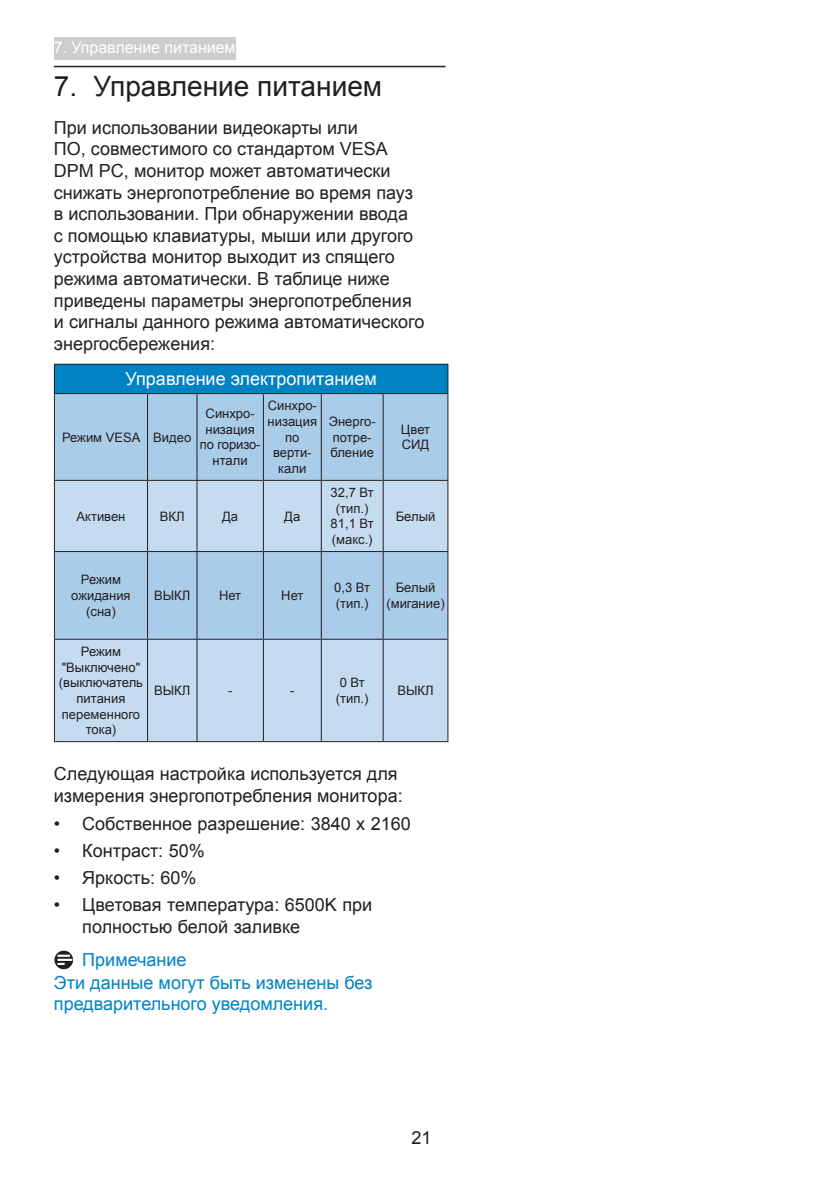
<style>
.page{position:relative;width:840px;height:1191px;background:#fff}
.page>*{position:absolute;margin:0;border:0;box-sizing:border-box;transform-origin:0 0}
.t1{font:28px "Arial";color:#231f20}
.chapter-paragraph{font:18px/21.6px "Arial";color:#231f20}
.Heading_4{font:18px/21.6px "Arial";color:#231f20}
.Note_body{font:18px/21.6px "Arial";color:#0082c5}
.t2{font:18px "Arial";color:#fff}
.Heading_4_Blue{font:18px "Arial";color:#0082c5}
.t3{font:16px "Arial";letter-spacing:-.005em;color:#fff}
.t4{font:13px/15.6px "Arial";color:#231f20;text-align:center}
</style>
<div class="page">
<div style="left:54px;top:37px;width:181px;height:23px;background:#cdcdcd"></div>
<hr style="left:54px;top:66px;width:391px;height:1px;background:#231f20">
<div style="left:54px;top:364px;width:393px;height:29px;background:#0082c5"></div>
<div style="left:55px;top:394px;width:392px;height:86px;background:#a9cce9"></div>
<svg style="left:55px;top:481px;width:392px;height:260px;background:#bbd6ed"></svg>
<hr style="left:54px;top:364px;width:93px;height:1px;background:#231f20">
<svg style="left:54px;top:365px;width:1px;height:28px"></svg>
<hr style="left:147px;top:364px;width:50px;height:1px;background:#231f20">
<hr style="left:197px;top:364px;width:66px;height:1px;background:#231f20">
<hr style="left:263px;top:364px;width:58px;height:1px;background:#231f20">
<hr style="left:321px;top:364px;width:62px;height:1px;background:#231f20">
<hr style="left:383px;top:364px;width:65px;height:1px;background:#231f20">
<svg style="left:447px;top:365px;width:1px;height:28px"></svg>
<hr style="left:54px;top:393px;width:93px;height:1px;background:#231f20">
<hr style="left:54px;top:394px;width:1px;height:86px;background:#231f20">
<hr style="left:147px;top:393px;width:50px;height:1px;background:#231f20">
<hr style="left:147px;top:394px;width:1px;height:86px;background:#231f20">
<hr style="left:197px;top:393px;width:66px;height:1px;background:#231f20">
<hr style="left:196px;top:394px;width:1px;height:86px;background:#231f20">
<hr style="left:263px;top:393px;width:58px;height:1px;background:#231f20">
<hr style="left:263px;top:394px;width:1px;height:86px;background:#231f20">
<hr style="left:321px;top:393px;width:62px;height:1px;background:#231f20">
<hr style="left:320px;top:394px;width:1px;height:86px;background:#231f20">
<hr style="left:383px;top:393px;width:65px;height:1px;background:#231f20">
<hr style="left:382px;top:394px;width:1px;height:86px;background:#231f20">
<hr style="left:447px;top:394px;width:1px;height:86px;background:#231f20">
<hr style="left:54px;top:480px;width:93px;height:1px;background:#231f20">
<hr style="left:54px;top:481px;width:1px;height:70px;background:#231f20">
<hr style="left:147px;top:480px;width:50px;height:1px;background:#231f20">
<hr style="left:147px;top:481px;width:1px;height:70px;background:#231f20">
<hr style="left:197px;top:480px;width:66px;height:1px;background:#231f20">
<hr style="left:196px;top:481px;width:1px;height:70px;background:#231f20">
<hr style="left:263px;top:480px;width:58px;height:1px;background:#231f20">
<hr style="left:263px;top:481px;width:1px;height:70px;background:#231f20">
<hr style="left:321px;top:480px;width:62px;height:1px;background:#231f20">
<hr style="left:320px;top:481px;width:1px;height:70px;background:#231f20">
<hr style="left:383px;top:480px;width:65px;height:1px;background:#231f20">
<hr style="left:382px;top:481px;width:1px;height:70px;background:#231f20">
<hr style="left:447px;top:481px;width:1px;height:70px;background:#231f20">
<hr style="left:54px;top:551px;width:93px;height:1px;background:#231f20">
<hr style="left:54px;top:552px;width:1px;height:87px;background:#231f20">
<hr style="left:147px;top:551px;width:50px;height:1px;background:#231f20">
<hr style="left:147px;top:552px;width:1px;height:87px;background:#231f20">
<hr style="left:197px;top:551px;width:66px;height:1px;background:#231f20">
<hr style="left:196px;top:552px;width:1px;height:87px;background:#231f20">
<hr style="left:263px;top:551px;width:58px;height:1px;background:#231f20">
<hr style="left:263px;top:552px;width:1px;height:87px;background:#231f20">
<hr style="left:321px;top:551px;width:62px;height:1px;background:#231f20">
<hr style="left:320px;top:552px;width:1px;height:87px;background:#231f20">
<hr style="left:383px;top:551px;width:65px;height:1px;background:#231f20">
<hr style="left:382px;top:552px;width:1px;height:87px;background:#231f20">
<hr style="left:447px;top:552px;width:1px;height:87px;background:#231f20">
<hr style="left:54px;top:639px;width:93px;height:1px;background:#231f20">
<hr style="left:54px;top:640px;width:1px;height:101px;background:#231f20">
<hr style="left:147px;top:639px;width:50px;height:1px;background:#231f20">
<hr style="left:147px;top:640px;width:1px;height:101px;background:#231f20">
<hr style="left:197px;top:639px;width:66px;height:1px;background:#231f20">
<hr style="left:196px;top:640px;width:1px;height:101px;background:#231f20">
<hr style="left:263px;top:639px;width:58px;height:1px;background:#231f20">
<hr style="left:263px;top:640px;width:1px;height:101px;background:#231f20">
<hr style="left:321px;top:639px;width:62px;height:1px;background:#231f20">
<hr style="left:320px;top:640px;width:1px;height:101px;background:#231f20">
<hr style="left:383px;top:639px;width:65px;height:1px;background:#231f20">
<hr style="left:382px;top:640px;width:1px;height:101px;background:#231f20">
<hr style="left:447px;top:640px;width:1px;height:101px;background:#231f20">
<hr style="left:54px;top:741px;width:93px;height:1px;background:#231f20">
<hr style="left:147px;top:741px;width:50px;height:1px;background:#231f20">
<hr style="left:197px;top:741px;width:66px;height:1px;background:#231f20">
<hr style="left:263px;top:741px;width:58px;height:1px;background:#231f20">
<hr style="left:321px;top:741px;width:62px;height:1px;background:#231f20">
<hr style="left:383px;top:741px;width:65px;height:1px;background:#231f20">
<svg style="left:54px;top:950px;width:20px;height:19px"></svg>
<div style="left:54px;top:950px;width:20px;height:19px;border:1px solid #fff;border-radius:50%"></div>
<svg style="left:58px;top:954px;width:13px;height:11px"></svg>
<p class="t3" style="left:54px;top:37px;width:183px">7. Управление питанием</p>
<p class="t1" style="left:54px;top:67px;width:329px">7. Управление питанием</p>
<p class="chapter-paragraph" style="left:54px;top:117px;width:372px">При использовании видеокарты или<br>ПО, совместимого со стандартом VESA DPM PC, монитор может автоматически снижать энергопотребление во время пауз в использовании. При обнаружении ввода<br>с помощью клавиатуры, мыши или другого устройства монитор выходит из спящего режима автоматически. В таблице ниже приведены параметры энергопотребления и сигналы данного режима автоматического энергосбережения:</p>
<p class="t2" style="left:125px;top:367px;width:252px">Управление электропитанием</p>
<p class="t4" style="left:62px;top:429px;width:80px">Режим VESA</p>
<p class="t4" style="left:153px;top:429px;width:39px">Видео</p>
<p class="t4" style="left:200px;top:406px;width:62px">Синхро&shy;низация по горизо&shy;нтали</p>
<p class="t4" style="left:267px;top:398px;width:51px">Синхро&shy;низация по верти&shy;кали</p>
<p class="t4" style="left:76px;top:508px;width:50px">Активен</p>
<p class="t4" style="left:160px;top:508px;width:26px">ВКЛ</p>
<p class="t4" style="left:222px;top:508px;width:18px">Да</p>
<p class="t4" style="left:284px;top:508px;width:18px">Да</p>
<p class="t4" style="left:328px;top:414px;width:48px;text-align:left">Энерго&shy;потре&shy;бление</p>
<p class="t4" style="left:401px;top:421px;width:31px;text-align:left">Цвет<br>СИД</p>
<p class="t4" style="left:330px;top:485px;width:45px">32,7 Вт (тип.)</p>
<p class="t4" style="left:330px;top:516px;width:45px;text-align:left">81,1 Вт (макс.)</p>
<p class="t4" style="left:395px;top:508px;width:41px">Белый</p>
<p class="t4" style="left:71px;top:572px;width:61px">Режим ожидания (сна)</p>
<p class="t4" style="left:59px;top:644px;width:86px">Режим "Выключено" (выключатель питания переменного тока)</p>
<p class="t4" style="left:154px;top:588px;width:38px">ВЫКЛ</p>
<p class="t4" style="left:219px;top:588px;width:24px">Нет</p>
<p class="t4" style="left:281px;top:588px;width:24px">Нет</p>
<p class="t4" style="left:334px;top:580px;width:37px;text-align:left">0,3 Вт (тип.)</p>
<p class="t4" style="left:386px;top:580px;width:60px">Белый (мигание)</p>
<p class="t4" style="left:154px;top:683px;width:38px">ВЫКЛ</p>
<p class="t4" style="left:228px;top:683px;width:6px">-</p>
<p class="t4" style="left:290px;top:683px;width:6px">-</p>
<p class="t4" style="left:336px;top:675px;width:34px;text-align:left">0 Вт (тип.)</p>
<p class="t4" style="left:397px;top:683px;width:38px">ВЫКЛ</p>
<p class="Heading_4" style="left:54px;top:763px;width:350px">Следующая настройка используется для измерения энергопотребления монитора:</p>
<p class="chapter-paragraph" style="left:54px;top:812px;width:358px">• Собственное разрешение: 3840 x 2160</p>
<p class="chapter-paragraph" style="left:54px;top:840px;width:152px">• Контраст: 50%</p>
<p class="chapter-paragraph" style="left:54px;top:867px;width:144px">• Яркость: 60%</p>
<p class="chapter-paragraph" style="left:82px;top:894px;width:291px;text-indent:-28px">• Цветовая температура: 6500K при полностью белой заливке</p>
<p class="Heading_4_Blue" style="left:82px;top:948px;width:106px">Примечание</p>
<p class="Note_body" style="left:54px;top:971px;width:320px">Эти данные могут быть изменены без предварительного уведомления.</p>
<p class="chapter-paragraph" style="left:411px;top:1127px;width:22px">21</p>
</div>
